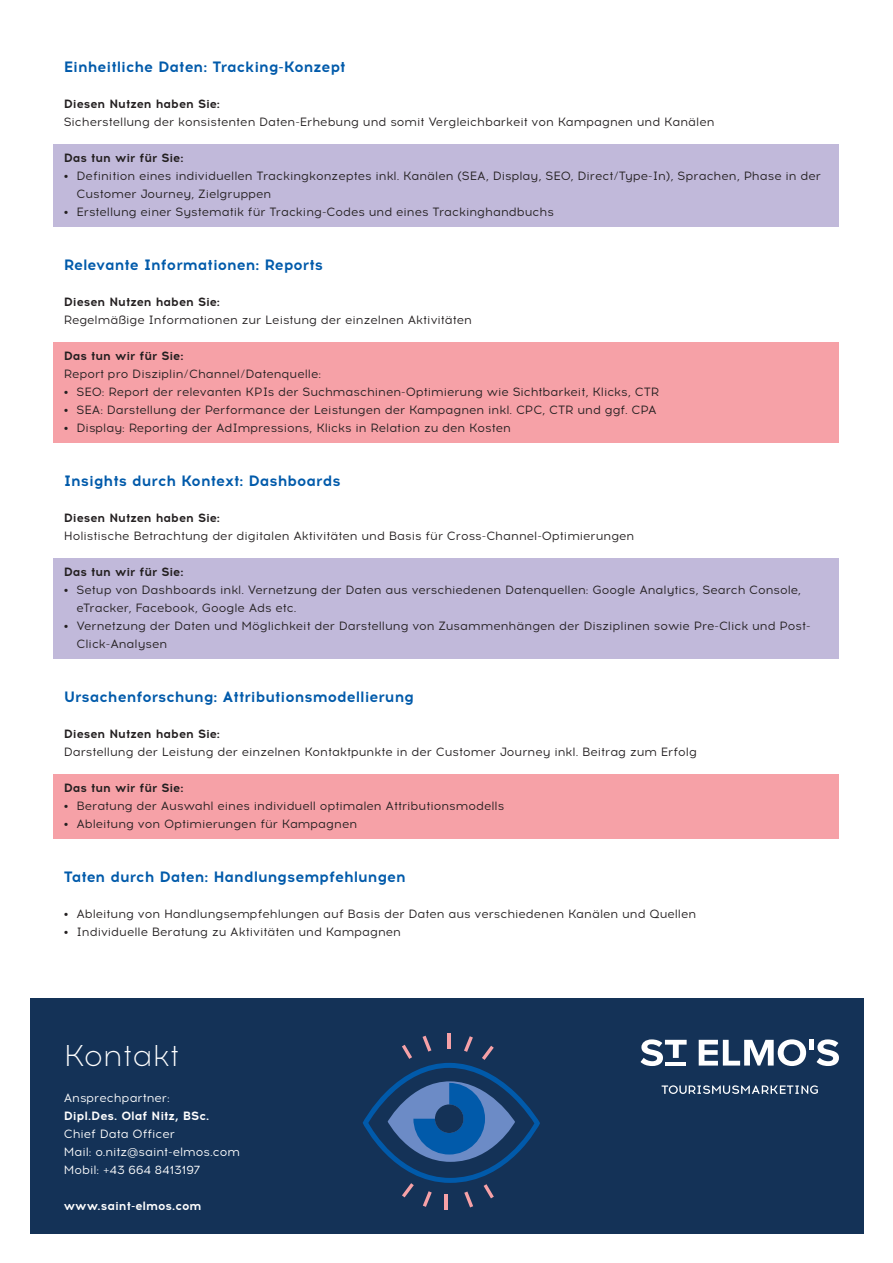
<style>
.page{position:relative;width:893px;height:1263px;background:#fff}
.page>*{position:absolute;margin:0;border:0;box-sizing:border-box;transform-origin:0 0}
.t1{font:300 30px "Acrom";color:#fff}
.t2{font:700 15px "Acrom";color:#015aaa}
.t3{font:12px/18px "Acrom";color:#231f20}
.t4{font:700 12px "Acrom";color:#231f20}
.t5{font:12px/18px "Acrom";color:#fff}
.t6{font:700 12px "Acrom";color:#fff}
</style>
<div class="page">
<div style="left:53px;top:144px;width:786px;height:83px;background:#c1b9da"></div>
<div style="left:53px;top:342px;width:786px;height:101px;background:#f6a1a7"></div>
<div style="left:53px;top:558px;width:786px;height:101px;background:#c1b9da"></div>
<div style="left:53px;top:774px;width:786px;height:65px;background:#f6a1a7"></div>
<div style="left:30px;top:998px;width:833px;height:236px;background:#143257"></div>
<hr style="left:445px;top:1194px;width:3px;height:16px;background:#f6a1a7">
<hr style="left:448px;top:1033px;width:3px;height:15px;background:#f6a1a7">
<svg style="left:363px;top:1036px;width:177px;height:171px"></svg>
<hr style="left:810px;top:1039px;width:4px;height:11px;background:#fff">
<svg style="left:699px;top:1039px;width:107px;height:27px"></svg>
<svg style="left:816px;top:1039px;width:23px;height:27px"></svg>
<svg style="left:640px;top:1039px;width:47px;height:27px"></svg>
<svg style="left:662px;top:1085px;width:156px;height:9px"></svg>
<p class="t2" style="left:64px;top:56px;width:283px">Einheitliche Daten: Tracking-Konzept</p>
<p class="t4" style="left:64px;top:95px;width:158px">Diesen Nutzen haben Sie:</p>
<p class="t3" style="left:64px;top:113px;width:652px">Sicherstellung der konsistenten Daten-Erhebung und somit Vergleichbarkeit von Kampagnen und Kanälen</p>
<p class="t4" style="left:64px;top:149px;width:121px">Das tun wir für Sie:</p>
<p class="t3" style="left:77px;top:167px;width:746px;text-indent:-13px">• Definition eines individuellen Trackingkonzeptes inkl. Kanälen (SEA, Display, SEO, Direct/Type-In), Sprachen, Phase in der<br>Customer Journey, Zielgruppen</p>
<p class="t3" style="left:64px;top:203px;width:492px">• Erstellung einer Systematik für Tracking-Codes und eines Trackinghandbuchs</p>
<p class="t2" style="left:64px;top:254px;width:261px">Relevante Informationen: Reports</p>
<p class="t4" style="left:64px;top:293px;width:158px">Diesen Nutzen haben Sie:</p>
<p class="t3" style="left:64px;top:311px;width:410px">Regelmäßige Informationen zur Leistung der einzelnen Aktivitäten</p>
<p class="t4" style="left:64px;top:347px;width:121px">Das tun wir für Sie:</p>
<p class="t3" style="left:64px;top:365px;width:259px">Report pro Disziplin/Channel/Datenquelle:</p>
<p class="t3" style="left:64px;top:383px;width:597px">• SEO: Report der relevanten KPIs der Suchmaschinen-Optimierung wie Sichtbarkeit, Klicks, CTR</p>
<p class="t3" style="left:64px;top:401px;width:594px">• SEA: Darstellung der Performance der Leistungen der Kampagnen inkl. CPC, CTR und ggf. CPA</p>
<p class="t3" style="left:64px;top:419px;width:449px">• Display: Reporting der AdImpressions, Klicks in Relation zu den Kosten</p>
<p class="t2" style="left:64px;top:470px;width:278px">Insights durch Kontext: Dashboards</p>
<p class="t4" style="left:64px;top:509px;width:158px">Diesen Nutzen haben Sie:</p>
<p class="t3" style="left:64px;top:527px;width:572px">Holistische Betrachtung der digitalen Aktivitäten und Basis für Cross-Channel-Optimierungen</p>
<p class="t4" style="left:64px;top:563px;width:121px">Das tun wir für Sie:</p>
<p class="t3" style="left:77px;top:581px;width:726px;text-indent:-13px">• Setup von Dashboards inkl. Vernetzung der Daten aus verschiedenen Datenquellen: Google Analytics, Search Console, eTracker, Facebook, Google Ads etc.</p>
<p class="t3" style="left:77px;top:617px;width:735px;text-indent:-13px">• Vernetzung der Daten und Möglichkeit der Darstellung von Zusammenhängen der Disziplinen sowie Pre-Click und Post-<br>Click-Analysen</p>
<p class="t2" style="left:64px;top:686px;width:352px">Ursachenforschung: Attributionsmodellierung</p>
<p class="t4" style="left:64px;top:725px;width:158px">Diesen Nutzen haben Sie:</p>
<p class="t3" style="left:64px;top:743px;width:635px">Darstellung der Leistung der einzelnen Kontaktpunkte in der Customer Journey inkl. Beitrag zum Erfolg</p>
<p class="t4" style="left:64px;top:779px;width:121px">Das tun wir für Sie:</p>
<p class="t3" style="left:64px;top:797px;width:442px">• Beratung der Auswahl eines individuell optimalen Attributionsmodells</p>
<p class="t3" style="left:64px;top:815px;width:295px">• Ableitung von Optimierungen für Kampagnen</p>
<p class="t2" style="left:64px;top:866px;width:343px">Taten durch Daten: Handlungsempfehlungen</p>
<p class="t3" style="left:64px;top:905px;width:634px">• Ableitung von Handlungsempfehlungen auf Basis der Daten aus verschiedenen Kanälen und Quellen</p>
<p class="t3" style="left:64px;top:923px;width:339px">• Individuelle Beratung zu Aktivitäten und Kampagnen</p>
<h1 class="t1" style="left:64px;top:1037px;width:117px">Kontakt</h1>
<p class="t5" style="left:64px;top:1089px;width:107px">Ansprechpartner:</p>
<p class="t6" style="left:64px;top:1107px;width:147px">Dipl.Des. Olaf Nitz, BSc.</p>
<p class="t5" style="left:64px;top:1125px;width:178px">Chief Data Officer<br>Mail: o.nitz@saint-elmos.com<br>Mobil: +43 664 8413197</p>
<p class="t6" style="left:64px;top:1197px;width:139px">www.saint-elmos.com</p>
</div>
